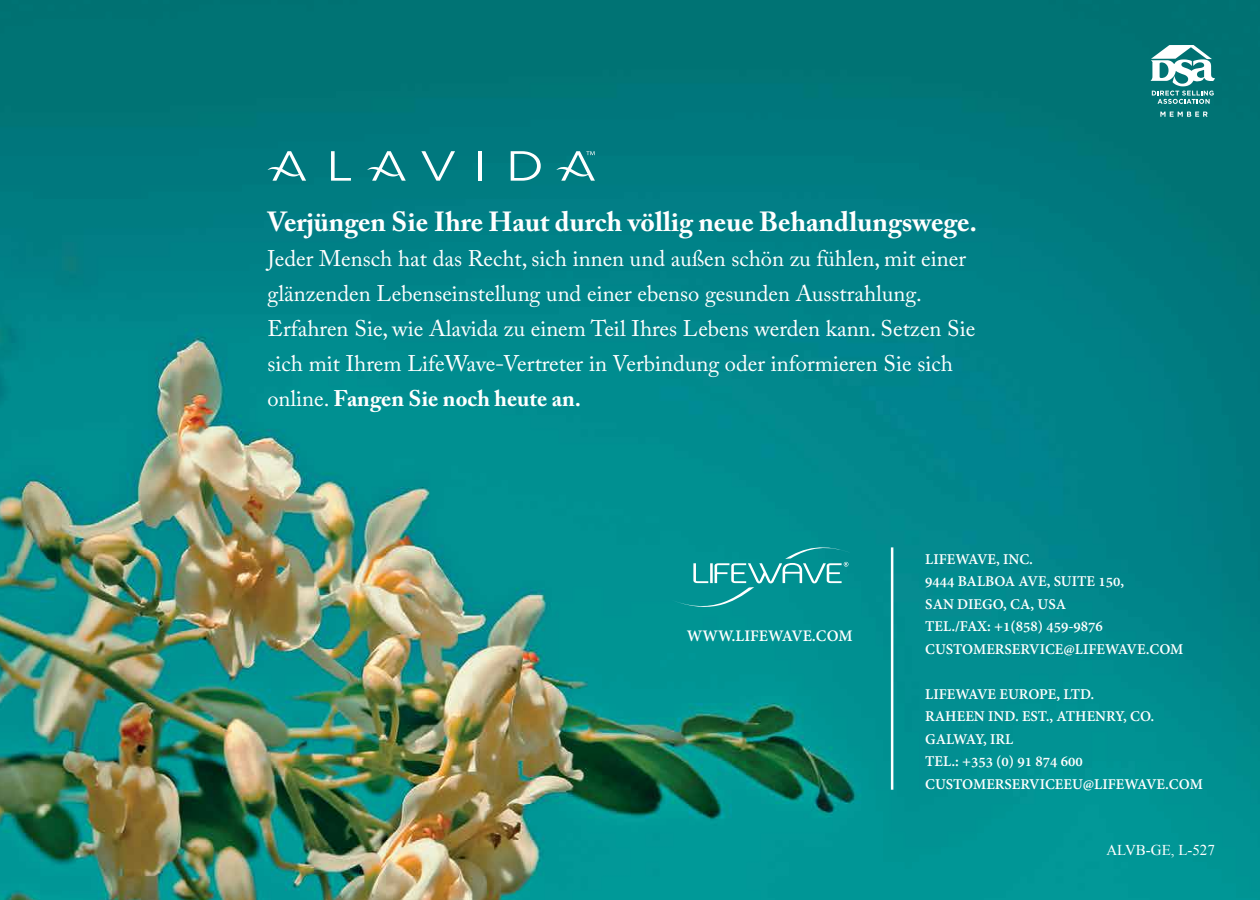
<style>
.page{position:relative;width:1260px;height:900px;background:#fff}
.page>*{position:absolute;margin:0;border:0;box-sizing:border-box;transform-origin:0 0}
.t1{font:700 27.5px "Adobe Caslon Pro";color:#fff}
.t2{font:22.5px/35px "Adobe Caslon Pro";color:#fff}
.t3{font:700 17.5px "Adobe Devanagari";color:#fff}
.t4{font:700 16.25px/22.5px "Adobe Devanagari";color:#fff}
.t5{font:15px "Times New Roman";color:#fff}
.s1{font-weight:700}
</style>
<div class="page">
<img style="left:0;top:0;width:1260px;height:900px">
<svg style="left:267px;top:151px;width:39px;height:30px"></svg>
<svg style="left:331px;top:151px;width:20px;height:30px"></svg>
<hr style="left:478px;top:151px;width:4px;height:30px;background:#fff">
<svg style="left:511px;top:151px;width:30px;height:30px"></svg>
<svg style="left:421px;top:151px;width:34px;height:30px"></svg>
<svg style="left:367px;top:151px;width:39px;height:30px"></svg>
<svg style="left:556px;top:151px;width:39px;height:30px"></svg>
<svg style="left:668px;top:542px;width:187px;height:74px;background:#14999a"></svg>
<hr style="left:891px;top:547px;width:2px;height:243px;background:#fff">
<svg style="left:1160px;top:112px;width:48px;height:5px"></svg>
<svg style="left:1151px;top:45px;width:64px;height:59px"></svg>
<p class="t1" style="left:268px;top:205px;width:711px">Verjüngen Sie Ihre Haut durch völlig neue Behandlungswege.</p>
<p class="t2" style="left:268px;top:241px;width:710px">Jeder Mensch hat das Recht, sich innen und außen schön zu fühlen, mit einer glänzenden Lebenseinstellung und einer ebenso gesunden Ausstrahlung.<br>Erfahren Sie, wie Alavida zu einem Teil Ihres Lebens werden kann. Setzen Sie sich mit Ihrem LifeWave-Vertreter in Verbindung oder informieren Sie sich online. <span class="s1">Fangen Sie noch heute an.</span></p>
<p class="t3" style="left:687px;top:626px;width:167px">WWW.LIFEWAVE.COM</p>
<p class="t4" style="left:925px;top:549px;width:260px">LIFEWAVE, INC.<br>9444 BALBOA AVE, SUITE 150,<br>SAN DIEGO, CA, USA<br>TEL./FAX: +1(858) 459-9876<br>CUSTOMERSERVICE@LIFEWAVE.COM</p>
<p class="t4" style="left:925px;top:684px;width:279px">LIFEWAVE EUROPE, LTD.<br>RAHEEN IND. EST., ATHENRY, CO.<br>GALWAY, IRL<br>TEL.: +353 (0) 91 874 600<br>CUSTOMERSERVICEEU@LIFEWAVE.COM</p>
<p class="t5" style="left:1106px;top:840px;width:110px">ALVB-GE, L-527</p>
</div>
